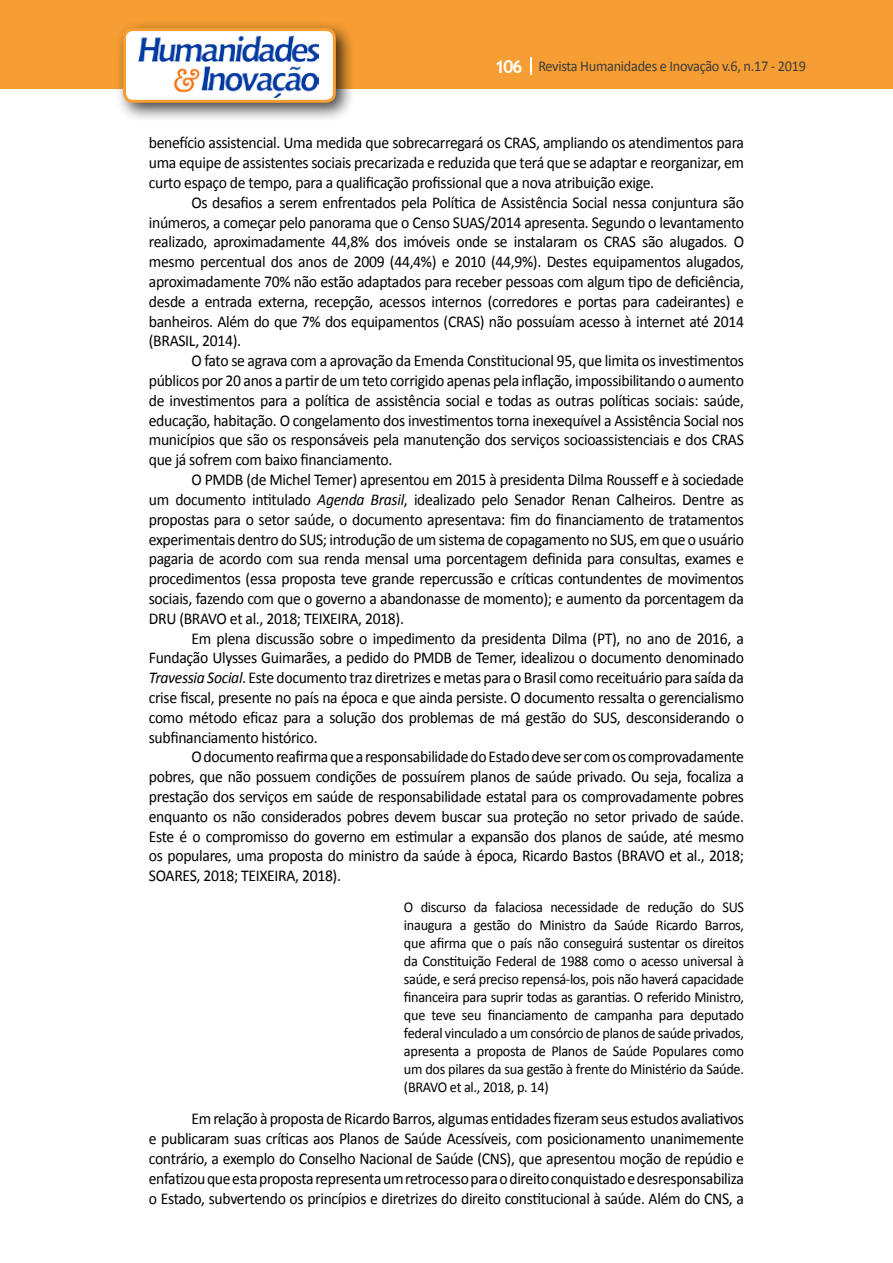
<style>
.page{position:relative;width:893px;height:1263px;background:#fff}
.page>*{position:absolute;margin:0;border:0;box-sizing:border-box;transform-origin:0 0}
.t1{font:16.5px/19.8px "Calibri";letter-spacing:-.02em;color:#000;text-align:justify;scale:.95 1}
.t2{font:15px/18px "Calibri";letter-spacing:-.02em;color:#000;text-align:justify;scale:.95 1}
.t3{font:15px "Calibri";letter-spacing:-.02em;color:#3c3c3b;scale:.95 1}
.s1{font-family:"Trebuchet MS";font-weight:700;font-size:18px;color:#fff}
.s2{font-style:italic}
</style>
<div class="page">
<div style="left:0;top:0;width:893px;height:88px;background:#f69e34"></div>
<svg style="left:530px;top:57px;width:2px;height:18px"></svg>
<div style="left:115px;top:20px;width:241px;height:103px;background:#000;opacity:.75"></div>
<div style="left:125px;top:30px;width:209px;height:71px;background:#fff;border-radius:9px"></div>
<img style="left:138px;top:35px;width:181px;height:62px">
<div style="left:123px;top:28px;width:213px;height:75px;border:3px solid #f69e34;border-radius:9px"></div>
<p class="t3" style="left:495px;top:57px;width:329px"><span class="s1">106</span> Revista Humanidades e Inovação v.6, n.17 - 2019</p>
<p class="t1" style="left:149px;top:133px;width:628px">benefício assistencial. Uma medida que sobrecarregará os CRAS, ampliando os atendimentos para uma equipe de assistentes sociais precarizada e reduzida que terá que se adaptar e reorganizar, em curto espaço de tempo, para a qualificação profissional que a nova atribuição exige.</p>
<p class="t1" style="left:149px;top:193px;width:628px;text-indent:43px">Os desafios a serem enfrentados pela Política de Assistência Social nessa conjuntura são inúmeros, a começar pelo panorama que o Censo SUAS/2014 apresenta. Segundo o levantamento realizado, aproximadamente 44,8% dos imóveis onde se instalaram os CRAS são alugados. O mesmo percentual dos anos de 2009 (44,4%) e 2010 (44,9%). Destes equipamentos alugados, aproximadamente 70% não estão adaptados para receber pessoas com algum tipo de deficiência, desde a entrada externa, recepção, acessos internos (corredores e portas para cadeirantes) e banheiros. Além do que 7% dos equipamentos (CRAS) não possuíam acesso à internet até 2014 (BRASIL, 2014).</p>
<p class="t1" style="left:149px;top:351px;width:628px;text-indent:43px">O fato se agrava com a aprovação da Emenda Constitucional 95, que limita os investimentos públicos por 20 anos a partir de um teto corrigido apenas pela inflação, impossibilitando o aumento de investimentos para a política de assistência social e todas as outras políticas sociais: saúde, educação, habitação. O congelamento dos investimentos torna inexequível a Assistência Social nos municípios que são os responsáveis pela manutenção dos serviços socioassistenciais e dos CRAS que já sofrem com baixo financiamento.</p>
<p class="t1" style="left:149px;top:470px;width:628px;text-indent:43px">O PMDB (de Michel Temer) apresentou em 2015 à presidenta Dilma Rousseff e à sociedade um documento intitulado <span class="s2">Agenda Brasil</span>, idealizado pelo Senador Renan Calheiros. Dentre as propostas para o setor saúde, o documento apresentava: fim do financiamento de tratamentos experimentais dentro do SUS; introdução de um sistema de copagamento no SUS, em que o usuário pagaria de acordo com sua renda mensal uma porcentagem definida para consultas, exames e procedimentos (essa proposta teve grande repercussão e críticas contundentes de movimentos sociais, fazendo com que o governo a abandonasse de momento); e aumento da porcentagem da DRU (BRAVO et al., 2018; TEIXEIRA, 2018).</p>
<p class="t1" style="left:149px;top:628px;width:628px;text-indent:43px">Em plena discussão sobre o impedimento da presidenta Dilma (PT), no ano de 2016, a Fundação Ulysses Guimarães, a pedido do PMDB de Temer, idealizou o documento denominado <span class="s2">Travessia Social</span>. Este documento traz diretrizes e metas para o Brasil como receituário para saída da crise fiscal, presente no país na época e que ainda persiste. O documento ressalta o gerencialismo como método eficaz para a solução dos problemas de má gestão do SUS, desconsiderando o subfinanciamento histórico.</p>
<p class="t1" style="left:149px;top:747px;width:628px;text-indent:43px">O documento reafirma que a responsabilidade do Estado deve ser com os comprovadamente pobres, que não possuem condições de possuírem planos de saúde privado. Ou seja, focaliza a prestação dos serviços em saúde de responsabilidade estatal para os comprovadamente pobres enquanto os não considerados pobres devem buscar sua proteção no setor privado de saúde.<br>Este é o compromisso do governo em estimular a expansão dos planos de saúde, até mesmo os populares, uma proposta do ministro da saúde à época, Ricardo Bastos (BRAVO et al., 2018; SOARES, 2018; TEIXEIRA, 2018).</p>
<p class="t2" style="left:404px;top:898px;width:359px">O discurso da falaciosa necessidade de redução do SUS inaugura a gestão do Ministro da Saúde Ricardo Barros, que afirma que o país não conseguirá sustentar os direitos da Constituição Federal de 1988 como o acesso universal à saúde, e será preciso repensá-los, pois não haverá capacidade financeira para suprir todas as garantias. O referido Ministro, que teve seu financiamento de campanha para deputado federal vinculado a um consórcio de planos de saúde privados, apresenta a proposta de Planos de Saúde Populares como um dos pilares da sua gestão à frente do Ministério da Saúde. (BRAVO et al., 2018, p. 14)</p>
<p class="t1" style="left:149px;top:1109px;width:628px;text-indent:43px">Em relação à proposta de Ricardo Barros, algumas entidades fizeram seus estudos avaliativos e publicaram suas críticas aos Planos de Saúde Acessíveis, com posicionamento unanimemente contrário, a exemplo do Conselho Nacional de Saúde (CNS), que apresentou moção de repúdio e enfatizou que esta proposta representa um retrocesso para o direito conquistado e desresponsabiliza o Estado, subvertendo os princípios e diretrizes do direito constitucional à saúde. Além do CNS, a</p>
</div>
